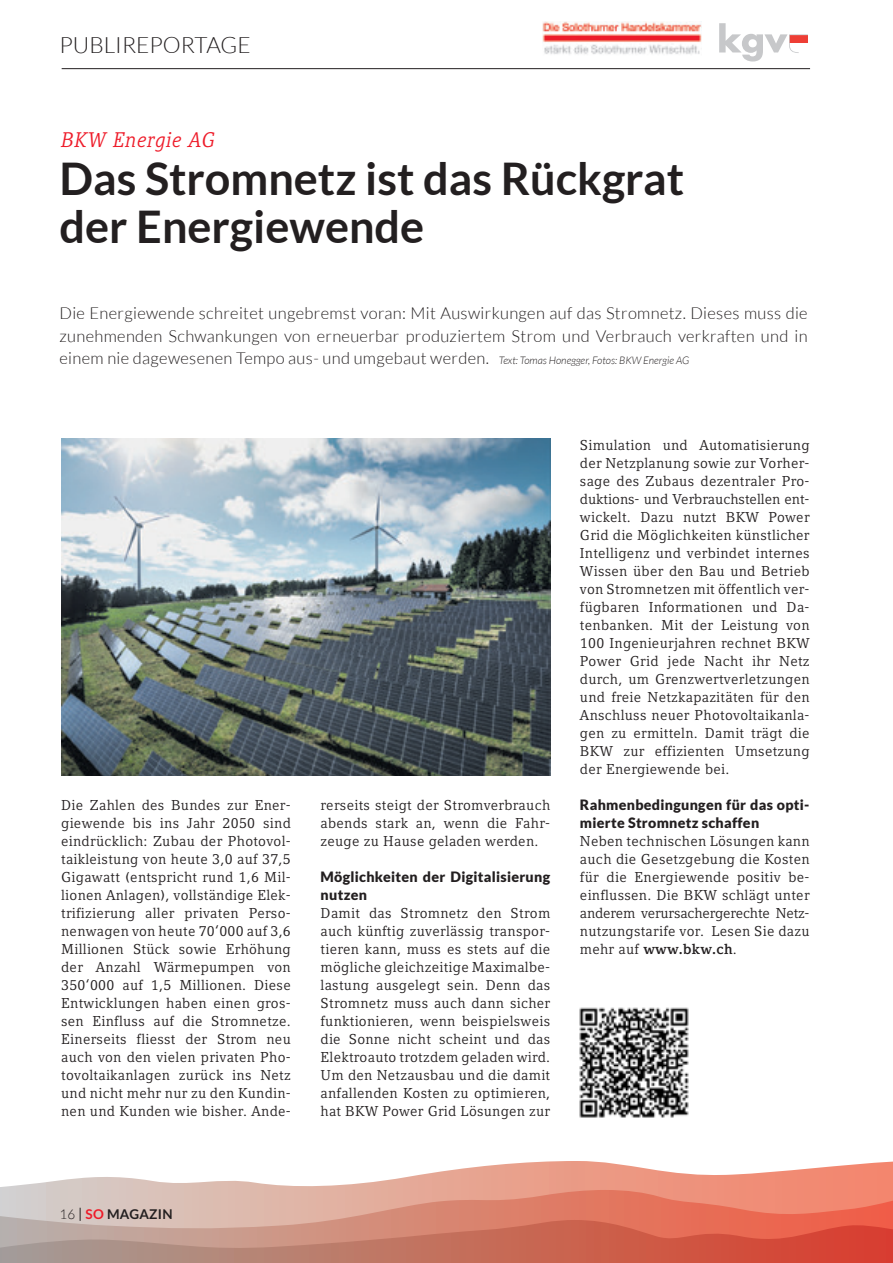
<style>
.page{position:relative;width:893px;height:1263px;background:#fff}
.page>*{position:absolute;margin:0;border:0;box-sizing:border-box;transform-origin:0 0}
.t1{font:700 45px/48px "Lato";color:#231f20}
.t2{font:300 22.5px "Lato";color:#231f20}
.t3{font:italic 21px "Compatil Letter LT Pro";letter-spacing:.02em;color:#ee1b29;scale:.96 1}
.t4{font:300 16.5px/22.5px "Lato";letter-spacing:.02em;color:#231f20;text-align:justify}
.t5{font:14.25px/18px "Compatil Letter LT Pro";letter-spacing:.02em;color:#231f20;text-align:justify}
.t6{font:900 14.25px/18px "Lato";letter-spacing:.02em;color:#231f20}
.t7{font:700 13.5px "Lato";letter-spacing:.02em;color:#231f20}
.s1{font-style:italic;font-size:10.5px}
.s2{font-weight:700}
.s3{font-weight:300}
.s4{color:#ee1b29}
</style>
<div class="page">
<svg style="left:0;top:1161px;width:893px;height:29px"></svg>
<svg style="left:0;top:1190px;width:893px;height:18px;background:#e2a090"></svg>
<svg style="left:0;top:1208px;width:893px;height:55px;background:#ce7e6e"></svg>
<hr style="left:62px;top:68px;width:748px;height:1px;background:#231f20">
<img style="left:542px;top:21px;width:160px;height:33px">
<svg style="left:719px;top:23px;width:89px;height:39px"></svg>
<img style="left:61px;top:438px;width:489px;height:337px">
<img style="left:579px;top:1007px;width:110px;height:111px">
<h2 class="t2" style="left:60px;top:32px;width:193px">PUBLIREPORTAGE</h2>
<h3 class="t3" style="left:61px;top:128px;width:163px">BKW Energie AG</h3>
<h1 class="t1" style="left:60px;top:154px;width:626px">Das Stromnetz ist das Rückgrat der Energiewende</h1>
<p class="t4" style="left:60px;top:302px;width:750px">Die Energiewende schreitet ungebremst voran: Mit Auswirkungen auf das Stromnetz. Dieses muss die zunehmenden Schwankungen von erneuerbar produziertem Strom und Verbrauch verkraften und in einem nie dagewesenen Tempo aus- und umgebaut werden. <span class="s1">Text: Tomas Honegger, Fotos: BKW Energie AG</span></p>
<p class="t5" style="left:61px;top:796px;width:231px">Die Zahlen des Bundes zur Ener&shy;giewende bis ins Jahr 2050 sind eindrücklich: Zubau der Photovol&shy;taikleistung von heute 3,0 auf 37,5<br>Gigawatt (entspricht rund 1,6 Mil&shy;lionen Anlagen), vollständige Elek&shy;trifizierung aller privaten Perso&shy;nenwagen von heute 70‘000 auf 3,6<br>Millionen Stück sowie Erhöhung der Anzahl Wärmepumpen von 350‘000 auf 1,5 Millionen. Diese Entwicklungen haben einen gros&shy;sen Einfluss auf die Stromnetze.<br>Einerseits fliesst der Strom neu auch von den vielen privaten Pho&shy;tovoltaikanlagen zurück ins Netz und nicht mehr nur zu den Kundin&shy;nen und Kunden wie bisher. Ande-</p>
<p class="t5" style="left:321px;top:796px;width:231px">rerseits steigt der Stromverbrauch abends stark an, wenn die Fahr&shy;zeuge zu Hause geladen werden.</p>
<p class="t6" style="left:321px;top:867px;width:231px">Möglichkeiten der Digitalisierung nutzen</p>
<p class="t5" style="left:321px;top:904px;width:231px">Damit das Stromnetz den Strom auch künftig zuverlässig transpor&shy;tieren kann, muss es stets auf die mögliche gleichzeitige Maximalbe&shy;lastung ausgelegt sein. Denn das Stromnetz muss auch dann sicher funktionieren, wenn beispielsweis die Sonne nicht scheint und das Elektroauto trotzdem geladen wird.<br>Um den Netzausbau und die damit anfallenden Kosten zu optimieren, hat BKW Power Grid Lösungen zur</p>
<p class="t5" style="left:580px;top:436px;width:231px">Simulation und Automatisierung der Netzplanung sowie zur Vorher&shy;sage des Zubaus dezentraler Pro&shy;duktions- und Verbrauchstellen ent&shy;wickelt. Dazu nutzt BKW Power Grid die Möglichkeiten künstlicher Intelligenz und verbindet internes Wissen über den Bau und Betrieb von Stromnetzen mit öffentlich ver&shy;fügbaren Informationen und Da&shy;tenbanken. Mit der Leistung von 100 Ingenieurjahren rechnet BKW Power Grid jede Nacht ihr Netz durch, um Grenzwertverletzungen und freie Netzkapazitäten für den Anschluss neuer Photovoltaikanla&shy;gen zu ermitteln. Damit trägt die BKW zur effizienten Umsetzung der Energiewende bei.</p>
<p class="t6" style="left:580px;top:795px;width:231px">Rahmenbedingungen für das opti&shy;mierte Stromnetz schaffen</p>
<p class="t5" style="left:580px;top:832px;width:231px">Neben technischen Lösungen kann auch die Gesetzgebung die Kosten für die Energiewende positiv be&shy;einflussen. Die BKW schlägt unter anderem verursachergerechte Netz&shy;nutzungstarife vor. Lesen Sie dazu mehr auf <span class="s2">www.bkw.ch</span>.</p>
<p class="t7" style="left:60px;top:1206px;width:115px"><span class="s3">16</span> <span class="s4">SO</span> MAGAZIN</p>
</div>
